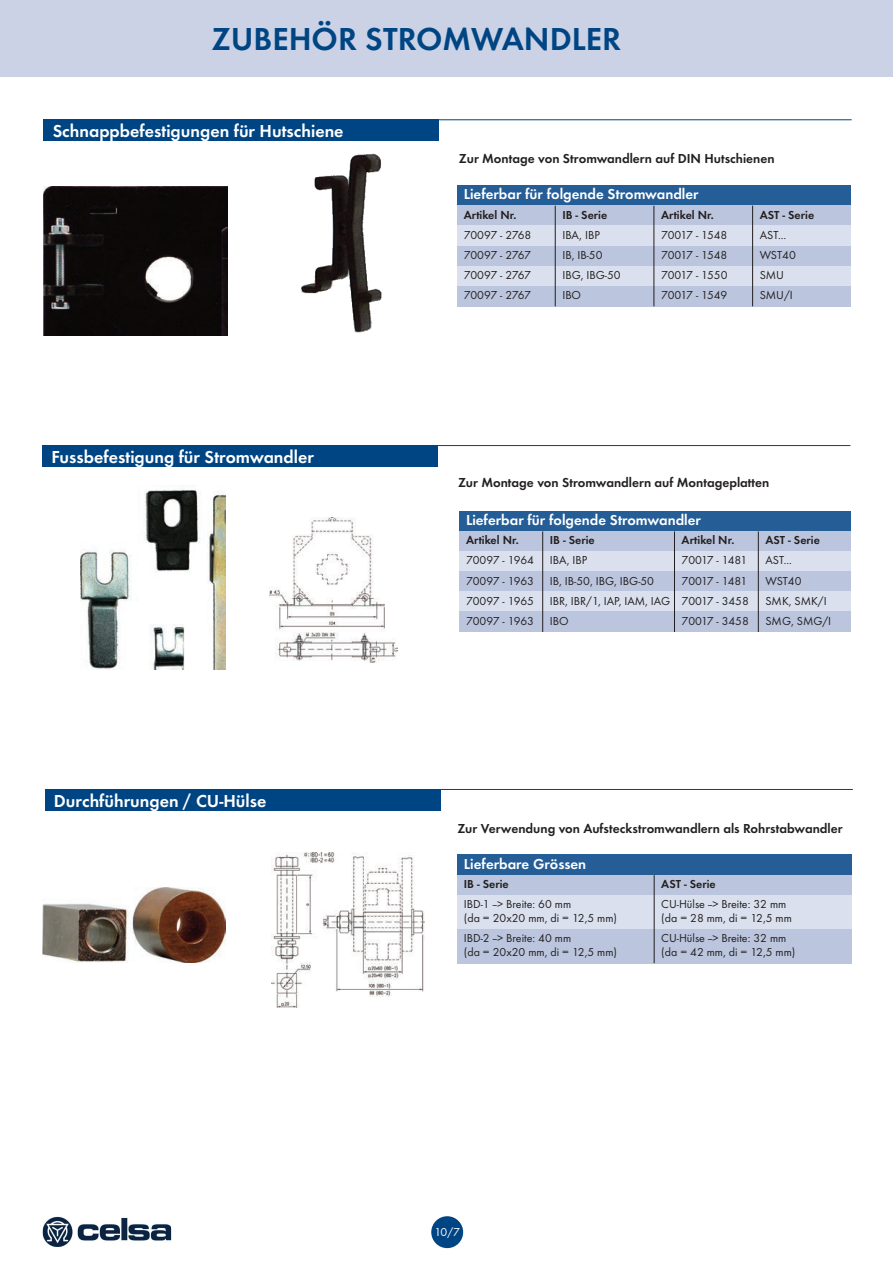
<style>
.page{position:relative;width:893px;height:1263px;background:#fff}
.page>*{position:absolute;margin:0;border:0;box-sizing:border-box;transform-origin:0 0}
.t1{font:600 33px "Futura T";color:#004583}
.t2{font:600 18px "Futura T";color:#fff}
.t3{font:600 15px "Futura T";color:#fff}
.t4{font:600 13.5px "Futura T";color:#231f20}
.t5{font:12px/14.4px "Futura T";color:#231f20}
.t6{font:600 12px "Futura T";color:#231f20}
.t7{font:12px "Futura T";letter-spacing:-.025em;color:#231f20}
.t8{font:12px "Futura T";letter-spacing:-.075em;color:#231f20}
.t9{font:12px "Futura T";color:#fff}
</style>
<div class="page">
<div style="left:0;top:0;width:893px;height:77px;background:#cbd2e5"></div>
<div style="left:431px;top:1216px;width:32px;height:32px;background:#004583;border-radius:50%"></div>
<img style="left:43px;top:1216px;width:128px;height:31px">
<img style="left:81px;top:490px;width:145px;height:179px">
<img style="left:270px;top:517px;width:127px;height:145px">
<img style="left:43px;top:888px;width:183px;height:74px">
<img style="left:271px;top:852px;width:154px;height:155px">
<img style="left:44px;top:187px;width:183px;height:148px">
<div style="left:457px;top:185px;width:394px;height:21px;background:#255d96"></div>
<div style="left:457px;top:206px;width:98px;height:20px;background:#bbc5dd"></div>
<div style="left:555px;top:206px;width:99px;height:20px;background:#bbc5dd"></div>
<div style="left:654px;top:206px;width:99px;height:20px;background:#bbc5dd"></div>
<div style="left:753px;top:206px;width:98px;height:20px;background:#bbc5dd"></div>
<div style="left:457px;top:226px;width:98px;height:20px;background:#dae0ed"></div>
<div style="left:555px;top:226px;width:99px;height:20px;background:#dae0ed"></div>
<div style="left:654px;top:226px;width:99px;height:20px;background:#dae0ed"></div>
<div style="left:753px;top:226px;width:98px;height:20px;background:#dae0ed"></div>
<div style="left:457px;top:246px;width:98px;height:20px;background:#bbc5dd"></div>
<div style="left:555px;top:246px;width:99px;height:20px;background:#bbc5dd"></div>
<div style="left:654px;top:246px;width:99px;height:20px;background:#bbc5dd"></div>
<div style="left:753px;top:246px;width:98px;height:20px;background:#bbc5dd"></div>
<div style="left:457px;top:266px;width:98px;height:20px;background:#dae0ed"></div>
<div style="left:555px;top:266px;width:99px;height:20px;background:#dae0ed"></div>
<div style="left:654px;top:266px;width:99px;height:20px;background:#dae0ed"></div>
<div style="left:753px;top:266px;width:98px;height:20px;background:#dae0ed"></div>
<div style="left:457px;top:286px;width:98px;height:20px;background:#bbc5dd"></div>
<div style="left:555px;top:286px;width:99px;height:20px;background:#bbc5dd"></div>
<div style="left:654px;top:286px;width:99px;height:20px;background:#bbc5dd"></div>
<div style="left:753px;top:286px;width:98px;height:20px;background:#bbc5dd"></div>
<hr style="left:555px;top:206px;width:1px;height:100px;background:#231f20">
<hr style="left:653px;top:206px;width:1px;height:100px;background:#231f20">
<hr style="left:752px;top:206px;width:1px;height:100px;background:#231f20">
<img style="left:301px;top:153px;width:81px;height:180px">
<div style="left:44px;top:119px;width:395px;height:22px;background:#004583"></div>
<hr style="left:44px;top:119px;width:808px;height:1px;background:#004583">
<div style="left:459px;top:511px;width:391px;height:20px;background:#255d96"></div>
<div style="left:459px;top:531px;width:84px;height:20px;background:#bbc5dd"></div>
<div style="left:543px;top:531px;width:131px;height:20px;background:#bbc5dd"></div>
<div style="left:674px;top:531px;width:84px;height:20px;background:#bbc5dd"></div>
<div style="left:758px;top:531px;width:92px;height:20px;background:#bbc5dd"></div>
<div style="left:459px;top:551px;width:84px;height:21px;background:#dae0ed"></div>
<div style="left:543px;top:551px;width:131px;height:21px;background:#dae0ed"></div>
<div style="left:674px;top:551px;width:84px;height:21px;background:#dae0ed"></div>
<div style="left:758px;top:551px;width:92px;height:21px;background:#dae0ed"></div>
<div style="left:459px;top:572px;width:84px;height:20px;background:#bbc5dd"></div>
<div style="left:543px;top:572px;width:131px;height:20px;background:#bbc5dd"></div>
<div style="left:674px;top:572px;width:84px;height:20px;background:#bbc5dd"></div>
<div style="left:758px;top:572px;width:92px;height:20px;background:#bbc5dd"></div>
<div style="left:459px;top:592px;width:84px;height:20px;background:#dae0ed"></div>
<div style="left:543px;top:592px;width:131px;height:20px;background:#dae0ed"></div>
<div style="left:674px;top:592px;width:84px;height:20px;background:#dae0ed"></div>
<div style="left:758px;top:592px;width:92px;height:20px;background:#dae0ed"></div>
<div style="left:459px;top:612px;width:84px;height:20px;background:#bbc5dd"></div>
<div style="left:543px;top:612px;width:131px;height:20px;background:#bbc5dd"></div>
<div style="left:674px;top:612px;width:84px;height:20px;background:#bbc5dd"></div>
<div style="left:758px;top:612px;width:92px;height:20px;background:#bbc5dd"></div>
<hr style="left:542px;top:531px;width:1px;height:101px;background:#231f20">
<hr style="left:674px;top:531px;width:1px;height:101px;background:#231f20">
<hr style="left:758px;top:531px;width:1px;height:101px;background:#231f20">
<div style="left:43px;top:445px;width:395px;height:21px;background:#004583"></div>
<hr style="left:43px;top:445px;width:807px;height:1px;background:#004583">
<div style="left:45px;top:789px;width:395px;height:21px;background:#004583"></div>
<hr style="left:45px;top:789px;width:808px;height:1px;background:#004583">
<div style="left:457px;top:855px;width:394px;height:20px;background:#255d96"></div>
<div style="left:457px;top:875px;width:197px;height:20px;background:#bbc5dd"></div>
<div style="left:654px;top:875px;width:197px;height:20px;background:#bbc5dd"></div>
<div style="left:457px;top:895px;width:197px;height:34px;background:#dae0ed"></div>
<div style="left:654px;top:895px;width:197px;height:34px;background:#dae0ed"></div>
<div style="left:457px;top:929px;width:197px;height:34px;background:#bbc5dd"></div>
<div style="left:654px;top:929px;width:197px;height:34px;background:#bbc5dd"></div>
<hr style="left:654px;top:875px;width:1px;height:88px;background:#231f20">
<h1 class="t1" style="left:212px;top:19px;width:411px">ZUBEHÖR STROMWANDLER</h1>
<h2 class="t2" style="left:53px;top:121px;width:292px">Schnappbefestigungen für Hutschiene</h2>
<h2 class="t2" style="left:52px;top:446px;width:264px">Fussbefestigung für Stromwandler</h2>
<h2 class="t2" style="left:54px;top:790px;width:214px">Durchführungen / CU-Hülse</h2>
<p class="t4" style="left:459px;top:151px;width:317px">Zur Montage von Stromwandlern auf DIN Hutschienen</p>
<p class="t3" style="left:464px;top:185px;width:236px">Lieferbar für folgende Stromwandler</p>
<p class="t6" style="left:464px;top:208px;width:54px">Artikel Nr.</p>
<p class="t6" style="left:562px;top:208px;width:46px">IB - Serie</p>
<p class="t6" style="left:661px;top:208px;width:54px">Artikel Nr.</p>
<p class="t6" style="left:760px;top:208px;width:56px">AST - Serie</p>
<p class="t5" style="left:464px;top:227px;width:69px">70097 - 2768</p>
<p class="t5" style="left:562px;top:227px;width:39px">IBA, IBP</p>
<p class="t5" style="left:661px;top:227px;width:68px">70017 - 1548</p>
<p class="t5" style="left:760px;top:227px;width:28px">AST...</p>
<p class="t7" style="left:464px;top:248px;width:69px">70097 - 2767</p>
<p class="t5" style="left:562px;top:248px;width:42px">IB, IB-50</p>
<p class="t5" style="left:661px;top:248px;width:68px">70017 - 1548</p>
<p class="t5" style="left:760px;top:248px;width:38px">WST40</p>
<p class="t7" style="left:464px;top:268px;width:69px">70097 - 2767</p>
<p class="t5" style="left:562px;top:268px;width:60px">IBG, IBG-50</p>
<p class="t5" style="left:661px;top:268px;width:68px">70017 - 1550</p>
<p class="t5" style="left:760px;top:268px;width:26px">SMU</p>
<p class="t7" style="left:464px;top:288px;width:69px">70097 - 2767</p>
<p class="t5" style="left:562px;top:288px;width:20px">IBO</p>
<p class="t5" style="left:661px;top:288px;width:68px">70017 - 1549</p>
<p class="t5" style="left:760px;top:288px;width:35px">SMU/I</p>
<p class="t4" style="left:458px;top:475px;width:313px">Zur Montage von Stromwandlern auf Montageplatten</p>
<p class="t3" style="left:466px;top:511px;width:236px">Lieferbar für folgende Stromwandler</p>
<p class="t6" style="left:466px;top:533px;width:54px">Artikel Nr.</p>
<p class="t6" style="left:550px;top:533px;width:46px">IB - Serie</p>
<p class="t6" style="left:682px;top:533px;width:54px">Artikel Nr.</p>
<p class="t6" style="left:765px;top:533px;width:56px">AST - Serie</p>
<p class="t5" style="left:466px;top:553px;width:70px">70097 - 1964</p>
<p class="t5" style="left:550px;top:553px;width:39px">IBA, IBP</p>
<p class="t8" style="left:682px;top:553px;width:67px">70017 - 1481</p>
<p class="t5" style="left:765px;top:553px;width:28px">AST...</p>
<p class="t5" style="left:466px;top:573px;width:70px">70097 - 1963</p>
<p class="t5" style="left:550px;top:573px;width:106px">IB, IB-50, IBG, IBG-50</p>
<p class="t8" style="left:682px;top:573px;width:67px">70017 - 1481</p>
<p class="t5" style="left:765px;top:573px;width:38px">WST40</p>
<p class="t5" style="left:466px;top:593px;width:70px">70097 - 1965</p>
<p class="t5" style="left:550px;top:593px;width:201px">IBR, IBR/1, IAP, IAM, IAG 70017 - 3458</p>
<p class="t5" style="left:765px;top:593px;width:63px">SMK, SMK/I</p>
<p class="t5" style="left:466px;top:613px;width:70px">70097 - 1963</p>
<p class="t5" style="left:550px;top:613px;width:20px">IBO</p>
<p class="t5" style="left:682px;top:613px;width:69px">70017 - 3458</p>
<p class="t5" style="left:765px;top:613px;width:67px">SMG, SMG/I</p>
<p class="t4" style="left:457px;top:820px;width:387px">Zur Verwendung von Aufsteckstromwandlern als Rohrstabwandler</p>
<p class="t3" style="left:464px;top:855px;width:124px">Lieferbare Grössen</p>
<p class="t6" style="left:464px;top:877px;width:46px">IB - Serie</p>
<p class="t6" style="left:661px;top:877px;width:56px">AST - Serie</p>
<p class="t5" style="left:464px;top:896px;width:155px">IBD-1 --&gt; Breite: 60 mm<br>(da = 20x20 mm, di = 12,5 mm)</p>
<p class="t5" style="left:661px;top:896px;width:132px">CU-Hülse --&gt; Breite: 32 mm (da = 28 mm, di = 12,5 mm</p>
<p class="t5" style="left:464px;top:930px;width:155px">IBD-2 --&gt; Breite: 40 mm<br>(da = 20x20 mm, di = 12,5 mm)</p>
<p class="t5" style="left:661px;top:930px;width:136px">CU-Hülse --&gt; Breite: 32 mm (da = 42 mm, di = 12,5 mm)</p>
<p class="t9" style="left:434px;top:1225px;width:27px">10/7</p>
</div>
